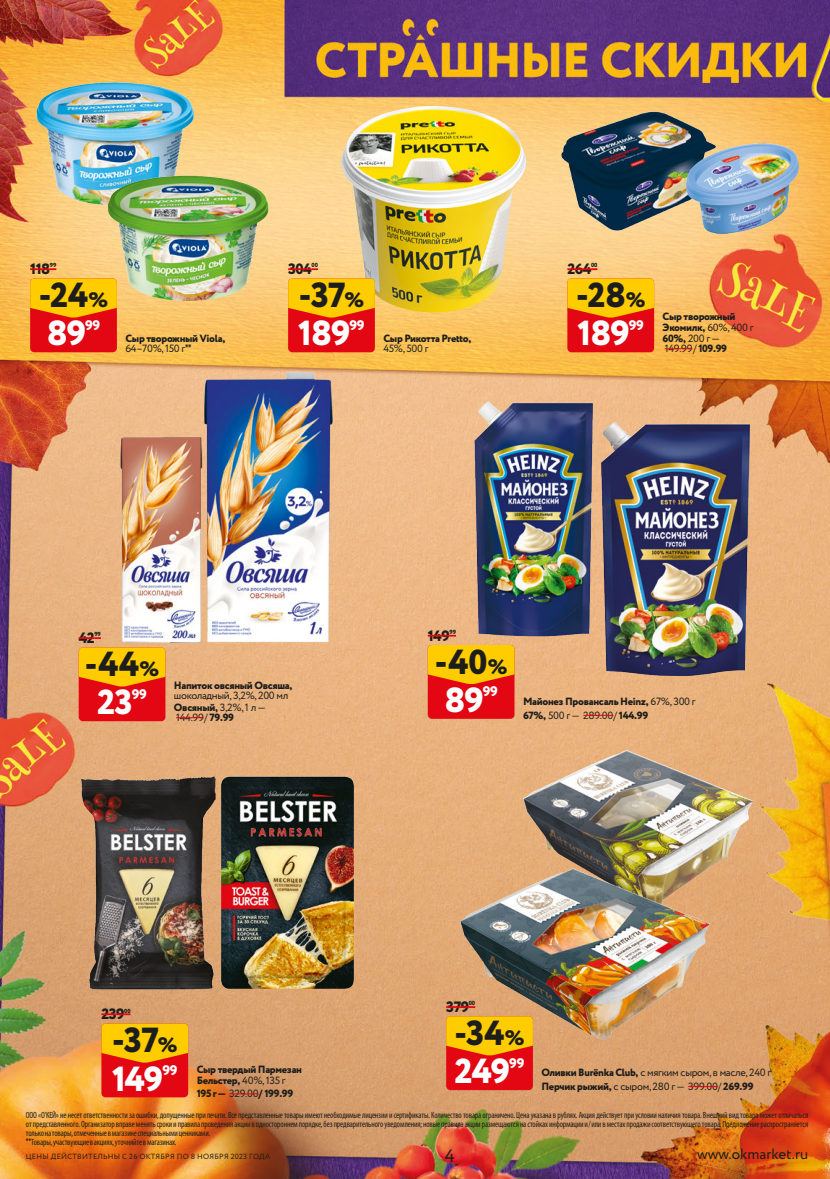
<style>
.page{position:relative;width:830px;height:1179px;background:#fff}
.page>*{position:absolute;margin:0;border:0;box-sizing:border-box;transform-origin:0 0}
.t1{font:800 34.8px "Circe";letter-spacing:-.005em;color:#1d1d1b}
.t2{font:800 34.8px "Circe";letter-spacing:-.03em;color:#fff}
.t3{font:18px "Circe";color:#1d1d1b}
.t4{font:800 15px "Circe";letter-spacing:-.03em;color:#1d1d1b}
.t5{font:15px "Circe";color:#1d1d1b}
.t6{font:800 13.95px "Circe";letter-spacing:-.03em;color:#fff}
.t7{font:10.5px/11.2px "Circe";letter-spacing:-.03em;color:#1d1d1b}
.t8{font:800 10.5px/10.9px "Circe";letter-spacing:-.03em;color:#1d1d1b}
.t9{font:condensed 9px/9px "Myriad Pro";letter-spacing:-.015em;color:#1d1d1b;scale:.95 1}
.t10{font:7.5px "Circe";letter-spacing:.03em;color:#1d1d1b}
.t11{font:800 6px "Circe";letter-spacing:-.03em;color:#1d1d1b}
.s1{font-size:20.85px}
.s2{font-family:"PT Sans";font-weight:700;font-stretch:condensed}
.s3{font-weight:400}
.s4{font-weight:800}
.s5{font-family:"PT Sans";font-weight:700}
</style>
<div class="page">
<img style="left:0;top:0;width:830px;height:1179px">
<img style="left:22px;top:69px;width:189px;height:150px">
<img style="left:89px;top:162px;width:181px;height:152px">
<div style="left:30px;top:278px;width:87px;height:74px;background:#e30613;border-radius:4px"></div>
<svg style="left:30px;top:278px;width:87px;height:40px;background:#fbb103"></svg>
<hr style="left:30px;top:268px;width:20px;height:2px;background:#e30613">
<svg style="left:50px;top:268px;width:6px;height:2px"></svg>
<img style="left:341px;top:106px;width:186px;height:207px">
<div style="left:288px;top:278px;width:87px;height:74px;background:#e30613;border-radius:4px"></div>
<svg style="left:288px;top:278px;width:87px;height:40px;background:#fbb103"></svg>
<hr style="left:288px;top:268px;width:24px;height:2px;background:#e30613">
<svg style="left:312px;top:268px;width:6px;height:2px"></svg>
<img style="left:524px;top:751px;width:229px;height:156px">
<img style="left:457px;top:824px;width:257px;height:229px">
<hr style="left:688px;top:1086px;width:30px;height:1px;background:#e30613">
<div style="left:446px;top:1016px;width:87px;height:74px;background:#e30613;border-radius:4px"></div>
<svg style="left:446px;top:1016px;width:87px;height:39px;background:#fbb502"></svg>
<hr style="left:446px;top:1006px;width:23px;height:2px;background:#e30613">
<svg style="left:469px;top:1006px;width:6px;height:2px"></svg>
<img style="left:81px;top:776px;width:134px;height:213px">
<img style="left:215px;top:769px;width:146px;height:226px">
<hr style="left:229px;top:1093px;width:30px;height:1px;background:#e30613">
<div style="left:101px;top:1023px;width:87px;height:74px;background:#e30613;border-radius:4px"></div>
<svg style="left:101px;top:1023px;width:87px;height:39px;background:#fbb503"></svg>
<hr style="left:101px;top:1013px;width:23px;height:2px;background:#e30613">
<svg style="left:124px;top:1013px;width:7px;height:2px"></svg>
<img style="left:456px;top:401px;width:159px;height:235px">
<img style="left:601px;top:423px;width:149px;height:252px">
<hr style="left:583px;top:715px;width:30px;height:1px;background:#e30613">
<div style="left:428px;top:645px;width:86px;height:74px;background:#e30613;border-radius:4px"></div>
<svg style="left:428px;top:645px;width:86px;height:39px;background:#fbb502"></svg>
<svg style="left:428px;top:635px;width:28px;height:1px"></svg>
<img style="left:559px;top:89px;width:163px;height:166px">
<img style="left:686px;top:143px;width:113px;height:90px">
<svg style="left:665px;top:348px;width:27px;height:1px"></svg>
<div style="left:567px;top:278px;width:87px;height:74px;background:#e30613;border-radius:4px"></div>
<svg style="left:567px;top:278px;width:87px;height:40px;background:#fbb103"></svg>
<hr style="left:567px;top:268px;width:24px;height:2px;background:#e30613">
<svg style="left:591px;top:268px;width:6px;height:2px"></svg>
<img style="left:120px;top:436px;width:83px;height:206px">
<img style="left:204px;top:370px;width:128px;height:272px">
<svg style="left:176px;top:717px;width:28px;height:1px"></svg>
<div style="left:79px;top:647px;width:86px;height:74px;background:#e30613;border-radius:4px"></div>
<svg style="left:79px;top:647px;width:86px;height:39px;background:#fbb502"></svg>
<svg style="left:79px;top:637px;width:22px;height:2px"></svg>
<h3 class="t4" style="left:30px;top:259px;width:22px">118</h3>
<p class="t11" style="left:50px;top:261px;width:8px">99</p>
<h1 class="t1" style="left:39px;top:272px;width:71px">-24<span class="s1">%</span></h1>
<h3 class="t4" style="left:288px;top:259px;width:25px">304</h3>
<p class="t11" style="left:312px;top:261px;width:8px">00</p>
<h1 class="t1" style="left:299px;top:272px;width:67px">-37<span class="s1">%</span></h1>
<h3 class="t4" style="left:567px;top:259px;width:26px">264</h3>
<p class="t11" style="left:591px;top:261px;width:8px">00</p>
<h1 class="t1" style="left:576px;top:272px;width:71px">-28<span class="s1">%</span></h1>
<h3 class="t6" style="left:85px;top:315px;width:17px">99</h3>
<h1 class="t2" style="left:47px;top:310px;width:41px">89</h1>
<p class="t8" style="left:125px;top:333px;width:101px">Сыр творожный Viola,</p>
<p class="t7" style="left:125px;top:343px;width:68px">64–70%, 150 г<span class="s2">**</span></p>
<h3 class="t6" style="left:350px;top:315px;width:17px">99</h3>
<h1 class="t2" style="left:298px;top:310px;width:54px">189</h1>
<p class="t8" style="left:383px;top:333px;width:90px">Сыр Рикотта Pretto,</p>
<p class="t7" style="left:383px;top:343px;width:47px">45%, 500 г</p>
<h3 class="t6" style="left:629px;top:315px;width:17px">99</h3>
<h1 class="t2" style="left:578px;top:310px;width:54px">189</h1>
<p class="t8" style="left:663px;top:311px;width:92px">Сыр творожный<br>Экомилк, <span class="s3">60%, 400 г<br></span>60%, <span class="s3">200 г —</span></p>
<p class="t7" style="left:665px;top:343px;width:64px">149.99/ <span class="s4">109.99</span></p>
<h3 class="t4" style="left:79px;top:628px;width:18px">42</h3>
<p class="t11" style="left:94px;top:630px;width:8px">99</p>
<h1 class="t1" style="left:85px;top:640px;width:76px">-44<span class="s1">%</span></h1>
<h3 class="t4" style="left:428px;top:625px;width:24px">149</h3>
<p class="t11" style="left:449px;top:628px;width:8px">99</p>
<h1 class="t1" style="left:435px;top:638px;width:74px">-40<span class="s1">%</span></h1>
<h3 class="t6" style="left:132px;top:684px;width:17px">99</h3>
<h1 class="t2" style="left:97px;top:679px;width:37px">23</h1>
<p class="t8" style="left:174px;top:680px;width:120px">Напиток овсяный Овсяша,</p>
<p class="t7" style="left:174px;top:690px;width:116px">шоколадный, 3,2%, 200 мл<br><span class="s4">Овсяный,</span> 3,2%, 1 л —</p>
<p class="t7" style="left:176px;top:712px;width:60px">144.99/ <span class="s4">79.99</span></p>
<h3 class="t6" style="left:483px;top:682px;width:17px">99</h3>
<h1 class="t2" style="left:444px;top:676px;width:41px">89</h1>
<p class="t8" style="left:523px;top:696px;width:174px">Майонез Провансаль Heinz, <span class="s3">67%, 300 г</span></p>
<p class="t7" style="left:523px;top:710px;width:127px"><span class="s4">67%,</span> 500 г — 289.00/ <span class="s4">144.99</span></p>
<h3 class="t4" style="left:101px;top:1004px;width:25px">239</h3>
<p class="t11" style="left:124px;top:1006px;width:8px">00</p>
<h1 class="t1" style="left:112px;top:1016px;width:67px">-37<span class="s1">%</span></h1>
<h3 class="t6" style="left:162px;top:1060px;width:17px">99</h3>
<h1 class="t2" style="left:112px;top:1055px;width:53px">149</h1>
<p class="t8" style="left:197px;top:1065px;width:107px;line-height:10.5px">Сыр твердый Пармезан<br>Бельстер, <span class="s3">40%, 135 г</span></p>
<p class="t8" style="left:197px;top:1089px;width:98px">195 г — <span class="s3">329.00</span>/ 199.99</p>
<h3 class="t4" style="left:446px;top:996px;width:25px">379</h3>
<p class="t11" style="left:469px;top:999px;width:8px">00</p>
<h1 class="t1" style="left:454px;top:1009px;width:72px">-34<span class="s1">%</span></h1>
<h3 class="t6" style="left:509px;top:1053px;width:17px">99</h3>
<h1 class="t2" style="left:455px;top:1047px;width:57px">249</h1>
<p class="t7" style="left:541px;top:1067px;width:231px"><span class="s4">Оливки Burёnka Club,</span> с мягким сыром, в масле, 240 г</p>
<p class="t7" style="left:541px;top:1081px;width:214px"><span class="s4">Перчик рыжий,</span> с сыром, 280 г — 399.00/ <span class="s4">269.99</span></p>
<p class="t9" style="left:26px;top:1110px;width:825px">ООО «О'КЕЙ» не несет ответственности за ошибки, допущенные при печати. Все представленные товары имеют необходимые лицензии и сертификаты. Количество товара ограничено. Цена указана в рублях. Акция действует при условии наличия товара. Внешний вид товара может отличаться от представленного. Организатор вправе менять сроки и правила проведения акции в одностороннем порядке, без предварительного уведомления; новые правила акции размещаются на стойках информации и/или в местах продажи соответствующего товара. Предложение распространяется только на товары, отмеченные в магазине специальными ценниками.<br><span class="s5">**</span>Товары, участвующие в акциях, уточняйте в магазинах.</p>
<p class="t10" style="left:26px;top:1151px;width:246px">ЦЕНЫ ДЕЙСТВИТЕЛЬНЫ с 26 октября по 8 н оября 2023 ГОДА</p>
<h2 class="t3" style="left:445px;top:1143px;width:11px">4</h2>
<h3 class="t5" style="left:697px;top:1144px;width:113px">www.okmarket.ru</h3>
</div>
